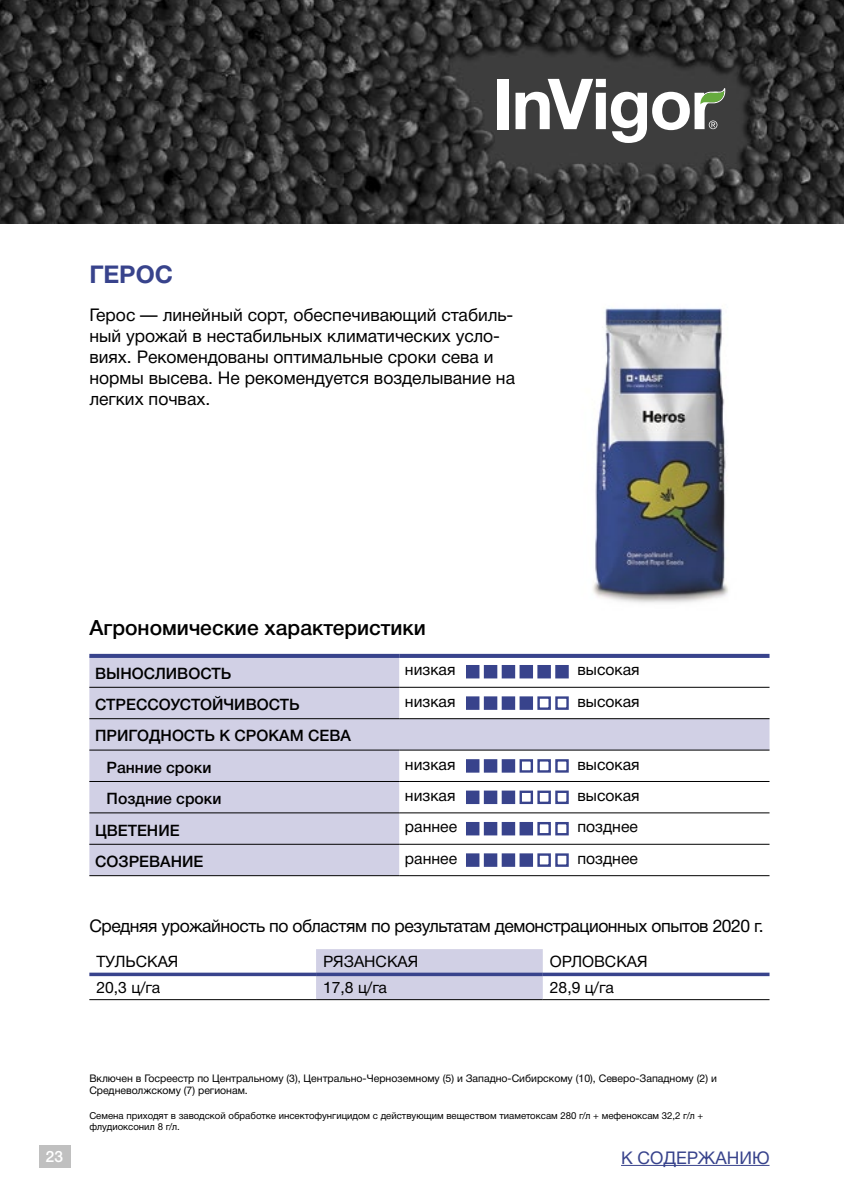
<style>
.page{position:relative;width:844px;height:1191px;background:#fff}
.page>*{position:absolute;margin:0;border:0;box-sizing:border-box;transform-origin:0 0}
.t1{font:700 24.5px "Helvetica Neue Cyr";color:#38438c}
.t2{font:500 21px "Helvetica Neue Cyr";color:#000}
.t3{font:17.5px/21px "Helvetica Neue Cyr";color:#000}
.t4{font:17.5px "Helvetica Neue Cyr";letter-spacing:-.025em;color:#000}
.t5{font:17.5px "Helvetica Neue Cyr";color:#38438c}
.t6{font:15.75px "Helvetica Neue Cyr";color:#000}
.t7{font:500 15.75px/31.3px "Helvetica Neue Cyr";color:#000}
.t8{font:500 15.75px "Helvetica Neue Cyr";color:#fff}
.t9{font:10.5px/12.6px "Helvetica Neue Cyr";color:#000}
.t10{font:9.62px/11.5px "Helvetica Neue Cyr";color:#000}
</style>
<div class="page">
<div style="left:39px;top:1145px;width:31px;height:22px;background:#c0c0c0"></div>
<img style="left:0;top:0;width:843px;height:223px">
<div style="left:497px;top:79px;width:11px;height:50px;background:#fff"></div>
<svg style="left:515px;top:79px;width:131px;height:64px"></svg>
<svg style="left:652px;top:88px;width:73px;height:42px"></svg>
<hr style="left:621px;top:1165px;width:148px;height:1px;background:#38438c">
<svg style="left:89px;top:658px;width:680px;height:217px;fill:#d1d0e5"></svg>
<hr style="left:89px;top:654px;width:310px;height:4px;background:#38438c">
<svg style="left:399px;top:654px;width:370px;height:4px"></svg>
<hr style="left:89px;top:687px;width:310px;height:1px;background:#000">
<hr style="left:399px;top:687px;width:370px;height:1px;background:#000">
<hr style="left:89px;top:718px;width:310px;height:1px;background:#000">
<hr style="left:399px;top:718px;width:370px;height:1px;background:#000">
<hr style="left:89px;top:749px;width:310px;height:1px;background:#000">
<hr style="left:399px;top:749px;width:370px;height:1px;background:#000">
<hr style="left:89px;top:781px;width:310px;height:1px;background:#000">
<hr style="left:399px;top:781px;width:370px;height:1px;background:#000">
<hr style="left:89px;top:812px;width:310px;height:1px;background:#000">
<hr style="left:399px;top:812px;width:370px;height:1px;background:#000">
<hr style="left:89px;top:844px;width:310px;height:1px;background:#000">
<hr style="left:399px;top:844px;width:370px;height:1px;background:#000">
<hr style="left:89px;top:875px;width:310px;height:1px;background:#000">
<hr style="left:399px;top:875px;width:370px;height:1px;background:#000">
<div style="left:466px;top:665px;width:13px;height:13px;background:#38438c"></div>
<div style="left:483px;top:665px;width:14px;height:13px;background:#38438c;border:2px solid #38438c"></div>
<div style="left:501px;top:665px;width:14px;height:13px;background:#38438c;border:2px solid #38438c"></div>
<div style="left:519px;top:665px;width:14px;height:13px;background:#38438c;border:2px solid #38438c"></div>
<div style="left:537px;top:665px;width:13px;height:13px;background:#38438c;border:2px solid #38438c"></div>
<div style="left:555px;top:665px;width:13px;height:13px;background:#38438c;border:2px solid #38438c"></div>
<div style="left:466px;top:696px;width:13px;height:14px;background:#38438c;border:2px solid #38438c"></div>
<div style="left:483px;top:696px;width:14px;height:14px;background:#38438c;border:2px solid #38438c"></div>
<div style="left:501px;top:696px;width:14px;height:14px;background:#38438c;border:2px solid #38438c"></div>
<div style="left:519px;top:696px;width:14px;height:14px;background:#38438c;border:2px solid #38438c"></div>
<div style="left:537px;top:696px;width:13px;height:14px;border:2px solid #38438c"></div>
<div style="left:555px;top:696px;width:13px;height:14px;border:2px solid #38438c"></div>
<div style="left:466px;top:759px;width:13px;height:13px;background:#38438c;border:2px solid #38438c"></div>
<div style="left:483px;top:759px;width:14px;height:13px;background:#38438c;border:2px solid #38438c"></div>
<div style="left:501px;top:759px;width:14px;height:13px;background:#38438c;border:2px solid #38438c"></div>
<div style="left:519px;top:759px;width:14px;height:13px;border:2px solid #38438c"></div>
<div style="left:537px;top:759px;width:13px;height:13px;border:2px solid #38438c"></div>
<div style="left:555px;top:759px;width:13px;height:13px;border:2px solid #38438c"></div>
<div style="left:466px;top:790px;width:13px;height:14px;background:#38438c;border:2px solid #38438c"></div>
<div style="left:483px;top:790px;width:14px;height:14px;background:#38438c;border:2px solid #38438c"></div>
<div style="left:501px;top:790px;width:14px;height:14px;background:#38438c;border:2px solid #38438c"></div>
<div style="left:519px;top:790px;width:14px;height:14px;border:2px solid #38438c"></div>
<div style="left:537px;top:790px;width:13px;height:14px;border:2px solid #38438c"></div>
<div style="left:555px;top:790px;width:13px;height:14px;border:2px solid #38438c"></div>
<div style="left:466px;top:822px;width:13px;height:13px;background:#38438c"></div>
<div style="left:483px;top:822px;width:14px;height:13px;background:#38438c;border:2px solid #38438c"></div>
<div style="left:501px;top:822px;width:14px;height:13px;background:#38438c;border:2px solid #38438c"></div>
<div style="left:519px;top:822px;width:14px;height:13px;background:#38438c;border:2px solid #38438c"></div>
<div style="left:537px;top:822px;width:13px;height:13px;border:2px solid #38438c"></div>
<div style="left:555px;top:822px;width:13px;height:13px;border:2px solid #38438c"></div>
<div style="left:466px;top:853px;width:13px;height:14px;background:#38438c;border:2px solid #38438c"></div>
<div style="left:483px;top:853px;width:14px;height:14px;background:#38438c;border:2px solid #38438c"></div>
<div style="left:501px;top:853px;width:14px;height:14px;background:#38438c;border:2px solid #38438c"></div>
<div style="left:519px;top:853px;width:14px;height:14px;background:#38438c;border:2px solid #38438c"></div>
<div style="left:537px;top:853px;width:13px;height:14px;border:2px solid #38438c"></div>
<div style="left:555px;top:853px;width:13px;height:14px;border:2px solid #38438c"></div>
<div style="left:316px;top:949px;width:226px;height:50px;background:#d1d0e5"></div>
<hr style="left:89px;top:999px;width:227px;height:1px;background:#000">
<hr style="left:316px;top:999px;width:226px;height:1px;background:#000">
<hr style="left:542px;top:999px;width:227px;height:1px;background:#000">
<svg style="left:89px;top:972px;width:227px;height:4px"></svg>
<svg style="left:316px;top:972px;width:226px;height:4px"></svg>
<svg style="left:542px;top:972px;width:227px;height:4px"></svg>
<img style="left:593px;top:308px;width:135px;height:295px">
<h1 class="t1" style="left:89px;top:261px;width:85px">ГЕРОС</h1>
<p class="t3" style="left:89px;top:304px;width:427px">Герос — линейный сорт, обеспечивающий стабиль&shy;ный урожай в нестабильных климатических усло&shy;виях. Рекомендованы оптимальные сроки сева и нормы высева. Не рекомендуется возделывание на легких почвах.</p>
<p class="t2" style="left:89px;top:615px;width:338px">Агрономические характеристики</p>
<p class="t7" style="left:95px;top:657px;width:138px">ВЫНОСЛИВОСТЬ</p>
<p class="t6" style="left:405px;top:661px;width:52px">низкая</p>
<p class="t6" style="left:577px;top:661px;width:64px">высокая</p>
<p class="t7" style="left:95px;top:689px;width:206px">СТРЕССОУСТОЙЧИВОСТЬ</p>
<p class="t6" style="left:405px;top:692px;width:52px">низкая</p>
<p class="t6" style="left:577px;top:692px;width:64px">высокая</p>
<p class="t7" style="left:107px;top:720px;width:246px;text-indent:-12px">ПРИГОДНОСТЬ К СРОКАМ СЕВА<br>Ранние сроки</p>
<p class="t6" style="left:405px;top:755px;width:52px">низкая</p>
<p class="t6" style="left:577px;top:755px;width:64px">высокая</p>
<p class="t7" style="left:107px;top:783px;width:116px">Поздние сроки</p>
<p class="t6" style="left:405px;top:787px;width:52px">низкая</p>
<p class="t6" style="left:577px;top:787px;width:64px">высокая</p>
<p class="t7" style="left:95px;top:814px;width:86px">ЦВЕТЕНИЕ</p>
<p class="t6" style="left:405px;top:818px;width:54px">раннее</p>
<p class="t6" style="left:577px;top:818px;width:62px">позднее</p>
<p class="t7" style="left:95px;top:846px;width:110px">СОЗРЕВАНИЕ</p>
<p class="t6" style="left:405px;top:849px;width:54px">раннее</p>
<p class="t6" style="left:577px;top:849px;width:62px">позднее</p>
<p class="t4" style="left:89px;top:916px;width:675px">Средняя урожайность по областям по результатам демонстрационных опытов 2020 г.</p>
<p class="t6" style="left:96px;top:953px;width:83px">ТУЛЬСКАЯ</p>
<p class="t6" style="left:323px;top:953px;width:97px">РЯЗАНСКАЯ</p>
<p class="t6" style="left:549px;top:953px;width:99px">ОРЛОВСКАЯ</p>
<p class="t6" style="left:96px;top:978px;width:65px">20,3 ц/га</p>
<p class="t6" style="left:323px;top:978px;width:65px">17,8 ц/га</p>
<p class="t6" style="left:549px;top:978px;width:65px">28,9 ц/га</p>
<p class="t9" style="left:89px;top:1072px;width:629px">Включен в Госреестр по Центральному (3), Центрально-Черноземному (5) и Западно-Сибирскому (10), Северо-Западному (2) и<br>Средневолжскому (7) регионам.</p>
<p class="t10" style="left:89px;top:1109px;width:615px">Семена приходят в заводской обработке инсектофунгицидом с действующим веществом тиаметоксам 280 г/л + мефеноксам 32,2 г/л + флудиоксонил 8 г/л.</p>
<p class="t8" style="left:46px;top:1147px;width:19px">23</p>
<p class="t5" style="left:621px;top:1147px;width:150px">К СОДЕРЖАНИЮ</p>
</div>
